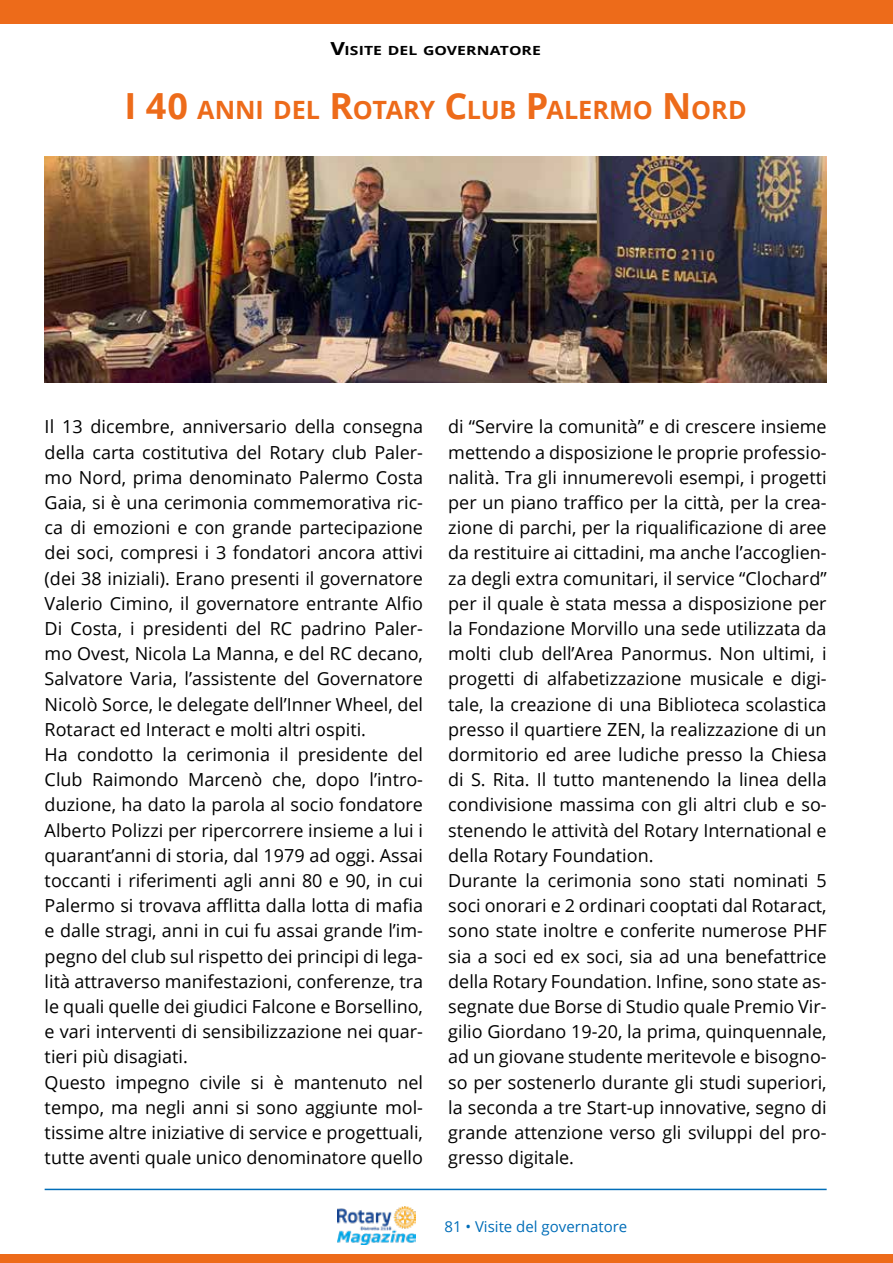
<style>
.page{position:relative;width:893px;height:1263px;background:#fff}
.page>*{position:absolute;margin:0;border:0;box-sizing:border-box;transform-origin:0 0}
.t1{font:700 25.2px "Open Sans";color:#ed6b1a}
.t2{font:18px/25.2px "Open Sans";color:#000}
.t3{font:15px "Open Sans";color:#006db8}
.t4{font:700 12.6px "Open Sans";color:#000;scale:1.25 1}
.s1{font-size:18px}
.s2{font-size:36px}
</style>
<div class="page">
<img style="left:337px;top:1206px;width:79px;height:39px">
<hr style="left:45px;top:1189px;width:782px;height:1px;background:#006db8">
<div style="left:0;top:1254px;width:893px;height:9px;background:#ed6b1a"></div>
<div style="left:0;top:0;width:893px;height:23px;background:#ed6b1a"></div>
<img style="left:45px;top:156px;width:782px;height:227px">
<p class="t4" style="left:330px;top:42px;width:18px"><span class="s1">V</span>ISITE</p>
<p class="t4" style="left:388px;top:42px;width:9px">DEL</p>
<p class="t4" style="left:423px;top:42px;width:10px">GOVERNATORE</p>
<p class="t1" style="left:125px;top:93px;width:90px"><span class="s2">I 40</span> ANNI</p>
<p class="t1" style="left:273px;top:93px;width:97px">DEL <span class="s2">R</span>OTAR</p>
<p class="t1" style="left:419px;top:93px;width:144px">Y <span class="s2">C</span>LU B <span class="s2">P</span>ALER</p>
<p class="t1" style="left:609px;top:93px;width:101px">MO <span class="s2">N</span>ORD</p>
<p class="t2" style="left:45px;top:414px;width:380px">Il 13 dicembre, anniversario della consegna della carta costitutiva del Rotary club Paler&shy;mo Nord, prima denominato Palermo Costa Gaia, si è una cerimonia commemorativa ric&shy;ca di emozioni e con grande partecipazione dei soci, compresi i 3 fondatori ancora attivi (dei 38 iniziali). Erano presenti il governatore Valerio Cimino, il governatore entrante Alfio Di Costa, i presidenti del RC padrino Paler&shy;mo Ovest, Nicola La Manna, e del RC decano, Salvatore Varia, l’assistente del Governatore Nicolò Sorce, le delegate dell’Inner Wheel, del Rotaract ed Interact e molti altri ospiti.<br>Ha condotto la cerimonia il presidente del Club Raimondo Marcenò che, dopo l’intro&shy;duzione, ha dato la parola al socio fondatore Alberto Polizzi per ripercorrere insieme a lui i quarant’anni di storia, dal 1979 ad oggi. Assai toccanti i riferimenti agli anni 80 e 90, in cui Palermo si trovava afflitta dalla lotta di mafia e dalle stragi, anni in cui fu assai grande l’im&shy;pegno del club sul rispetto dei principi di lega&shy;lità attraverso manifestazioni, conferenze, tra le quali quelle dei giudici Falcone e Borsellino, e vari interventi di sensibilizzazione nei quar&shy;tieri più disagiati.<br>Questo impegno civile si è mantenuto nel tempo, ma negli anni si sono aggiunte mol&shy;tissime altre iniziative di service e progettuali, tutte aventi quale unico denominatore quello</p>
<p class="t2" style="left:448px;top:414px;width:380px">di “Servire la comunità” e di crescere insieme mettendo a disposizione le proprie professio&shy;nalità. Tra gli innumerevoli esempi, i progetti per un piano traffico per la città, per la crea&shy;zione di parchi, per la riqualificazione di aree da restituire ai cittadini, ma anche l’accoglien&shy;za degli extra comunitari, il service “Clochard” per il quale è stata messa a disposizione per la Fondazione Morvillo una sede utilizzata da molti club dell’Area Panormus. Non ultimi, i progetti di alfabetizzazione musicale e digi&shy;tale, la creazione di una Biblioteca scolastica presso il quartiere ZEN, la realizzazione di un dormitorio ed aree ludiche presso la Chiesa di S. Rita. Il tutto mantenendo la linea della condivisione massima con gli altri club e so&shy;stenendo le attività del Rotary International e della Rotary Foundation.<br>Durante la cerimonia sono stati nominati 5 soci onorari e 2 ordinari cooptati dal Rotaract, sono state inoltre e conferite numerose PHF sia a soci ed ex soci, sia ad una benefattrice della Rotary Foundation. Infine, sono state as&shy;segnate due Borse di Studio quale Premio Vir&shy;gilio Giordano 19-20, la prima, quinquennale, ad un giovane studente meritevole e bisogno&shy;so per sostenerlo durante gli studi superiori, la seconda a tre Start-up innovative, segno di grande attenzione verso gli sviluppi del pro&shy;gresso digitale.</p>
<p class="t3" style="left:444px;top:1216px;width:184px">81 • Visite del governatore</p>
</div>
